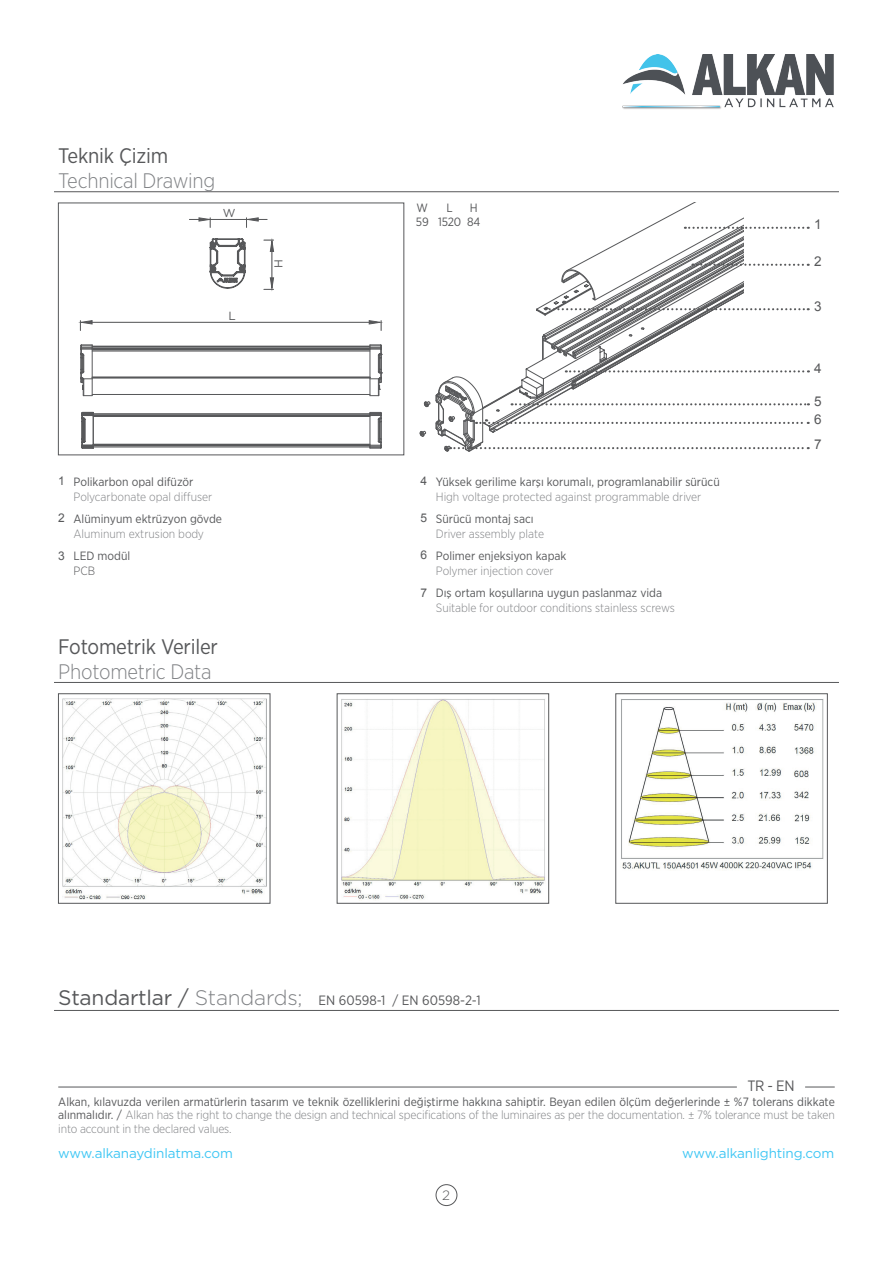
<style>
.page{position:relative;width:893px;height:1263px;background:#fff}
.page>*{position:absolute;margin:0;border:0;box-sizing:border-box;transform-origin:0 0}
.t1{font:300 21px "Gotham Narrow";letter-spacing:-.01em;color:#808285}
.t2{font:21px "Gotham Narrow";letter-spacing:-.01em;color:#57585a}
.t3{font:15px "Gotham Narrow";color:#57585a}
.t4{font:13.5px "Gotham";letter-spacing:-.01em;color:#40c7f4}
.t5{font:13.5px "Gotham Narrow";color:#57585a}
.t6{font:13.5px "Arial";color:#57585a}
.t7{font:300 13.5px "Gotham";color:#57585a}
.t8{font:300 12px/13.5px "Gotham Narrow";color:#808285;text-align:justify}
.t9{font:12px/13.8px "Gotham Narrow";color:#57585a;text-align:right}
.t10{font:12px "Arial";color:#57585a}
.t11{font:300 12px "Gotham Narrow";color:#57585a}
.t12{font:11.85px "Gotham";color:#57585a}
.t13{font:11.55px "Gotham";color:#57585a}
.s1{font-family:"Gotham";font-size:21px}
.s2{font-family:"Gotham";font-weight:300;font-size:21px;color:#808285}
.s3{font-weight:400;color:#57585a}
</style>
<div class="page">
<div style="left:436px;top:1184px;width:21px;height:22px;border:1px solid #57585a;border-radius:50%"></div>
<hr style="left:58px;top:1087px;width:679px;height:1px;background:#57585a">
<hr style="left:805px;top:1087px;width:30px;height:1px;background:#57585a">
<hr style="left:54px;top:1010px;width:785px;height:1px;background:#57585a">
<img style="left:621px;top:699px;width:203px;height:171px">
<img style="left:341px;top:698px;width:204px;height:203px">
<div style="left:337px;top:693px;width:212px;height:210px;border:1px solid #57585a"></div>
<img style="left:63px;top:698px;width:203px;height:201px">
<div style="left:58px;top:693px;width:212px;height:210px;border:1px solid #57585a"></div>
<hr style="left:54px;top:682px;width:785px;height:1px;background:#57585a">
<svg style="left:424px;top:401px;width:6px;height:6px"></svg>
<svg style="left:420px;top:431px;width:6px;height:5px"></svg>
<svg style="left:436px;top:203px;width:373px;height:249px"></svg>
<svg style="left:210px;top:239px;width:35px;height:49px"></svg>
<svg style="left:82px;top:412px;width:300px;height:37px"></svg>
<svg style="left:370px;top:345px;width:12px;height:51px"></svg>
<svg style="left:81px;top:345px;width:12px;height:51px"></svg>
<hr style="left:92px;top:394px;width:278px;height:1px;background:#57585a">
<hr style="left:92px;top:378px;width:278px;height:1px;background:#57585a">
<hr style="left:92px;top:351px;width:278px;height:1px;background:#57585a">
<hr style="left:92px;top:377px;width:278px;height:1px;background:#57585a">
<hr style="left:92px;top:346px;width:278px;height:1px;background:#57585a">
<hr style="left:92px;top:348px;width:278px;height:1px;background:#57585a">
<hr style="left:92px;top:349px;width:278px;height:1px;background:#57585a">
<svg style="left:79px;top:320px;width:13px;height:10px"></svg>
<hr style="left:87px;top:322px;width:290px;height:1px;background:#57585a">
<svg style="left:369px;top:320px;width:13px;height:10px"></svg>
<hr style="left:189px;top:219px;width:78px;height:1px;background:#57585a">
<svg style="left:246px;top:217px;width:13px;height:10px"></svg>
<svg style="left:199px;top:217px;width:12px;height:10px"></svg>
<svg style="left:264px;top:277px;width:10px;height:14px"></svg>
<hr style="left:272px;top:242px;width:1px;height:43px;background:#57585a">
<svg style="left:264px;top:239px;width:10px;height:13px"></svg>
<div style="left:58px;top:203px;width:346px;height:252px;border:1px solid #57585a"></div>
<hr style="left:54px;top:191px;width:785px;height:1px;background:#57585a">
<img style="left:622px;top:54px;width:212px;height:55px">
<h1 class="t2" style="left:58px;top:142px;width:112px">Teknik Çizim</h1>
<h1 class="t1" style="left:58px;top:168px;width:159px">Technical Drawing</h1>
<p class="t13" style="left:223px;top:205px;width:14px">W</p>
<p class="t9" style="left:417px;top:201px;width:13px">W</p>
<p class="t9" style="left:447px;top:201px;width:8px">L</p>
<p class="t9" style="left:416px;top:201px;width:66px">H<br>59 1520 84</p>
<p class="t6" style="left:814px;top:215px;width:9px">1</p>
<p class="t6" style="left:814px;top:252px;width:9px">2</p>
<p class="t12" style="left:229px;top:308px;width:9px">L</p>
<p class="t6" style="left:814px;top:297px;width:9px">3</p>
<p class="t6" style="left:814px;top:359px;width:9px">4</p>
<p class="t6" style="left:814px;top:392px;width:9px">5</p>
<p class="t6" style="left:814px;top:411px;width:9px">6</p>
<p class="t6" style="left:814px;top:436px;width:9px">7</p>
<p class="t10" style="left:58px;top:473px;width:8px">1</p>
<p class="t9" style="left:73px;top:475px;width:121px">Polikarbon opal difüzör</p>
<p class="t8" style="left:73px;top:490px;width:140px">Polycarbonate opal diffuser</p>
<p class="t10" style="left:421px;top:473px;width:8px">4</p>
<p class="t9" style="left:436px;top:475px;width:285px">Yüksek gerilime karşı korumalı, programlanabilir sürücü</p>
<p class="t8" style="left:436px;top:490px;width:267px">High voltage protected against programmable driver</p>
<p class="t10" style="left:58px;top:510px;width:8px">2</p>
<p class="t9" style="left:73px;top:512px;width:150px">Alüminyum ektrüzyon gövde</p>
<p class="t8" style="left:73px;top:527px;width:132px">Aluminum extrusion body</p>
<p class="t10" style="left:421px;top:510px;width:8px">5</p>
<p class="t9" style="left:436px;top:512px;width:99px">Sürücü montaj sacı</p>
<p class="t8" style="left:436px;top:527px;width:110px">Driver assembly plate</p>
<p class="t10" style="left:58px;top:547px;width:8px">3</p>
<p class="t9" style="left:73px;top:549px;width:58px">LED modül</p>
<p class="t11" style="left:73px;top:564px;width:23px">PCB</p>
<p class="t10" style="left:421px;top:547px;width:8px">6</p>
<p class="t9" style="left:436px;top:549px;width:132px">Polimer enjeksiyon kapak</p>
<p class="t8" style="left:436px;top:564px;width:119px">Polymer injection cover</p>
<p class="t10" style="left:421px;top:584px;width:8px">7</p>
<p class="t9" style="left:436px;top:586px;width:228px">Dış ortam koşullarına uygun paslanmaz vida</p>
<p class="t8" style="left:436px;top:601px;width:241px">Suitable for outdoor conditions stainless screws</p>
<h1 class="t2" style="left:58px;top:633px;width:161px">Fotometrik Veriler</h1>
<h1 class="t1" style="left:58px;top:658px;width:155px">Photometric Data</h1>
<p class="t5" style="left:58px;top:992px;width:424px"><span class="s1">Standartlar /</span> <span class="s2">Standards;</span> EN 60598-1 / EN 60598-2-1</p>
<p class="t3" style="left:747px;top:1076px;width:49px">TR - EN</p>
<p class="t8" style="left:58px;top:1094px;width:778px"><span class="s3">Alkan, kılavuzda verilen armatürlerin tasarım ve teknik özelliklerini değiştirme hakkına sahiptir. Beyan edilen ölçüm değerlerinde ± %7 tolerans dikkate alınmalıdır. /</span> Alkan has the right to change the design and technical specifications of the luminaires as per the documentation. ± 7% tolerance must be taken into account in the declared values.</p>
<p class="t4" style="left:682px;top:1144px;width:154px">www.alkanlighting.com</p>
<p class="t4" style="left:58px;top:1144px;width:176px">www.alkanaydinlatma.com</p>
<p class="t7" style="left:442px;top:1186px;width:9px">2</p>
</div>
